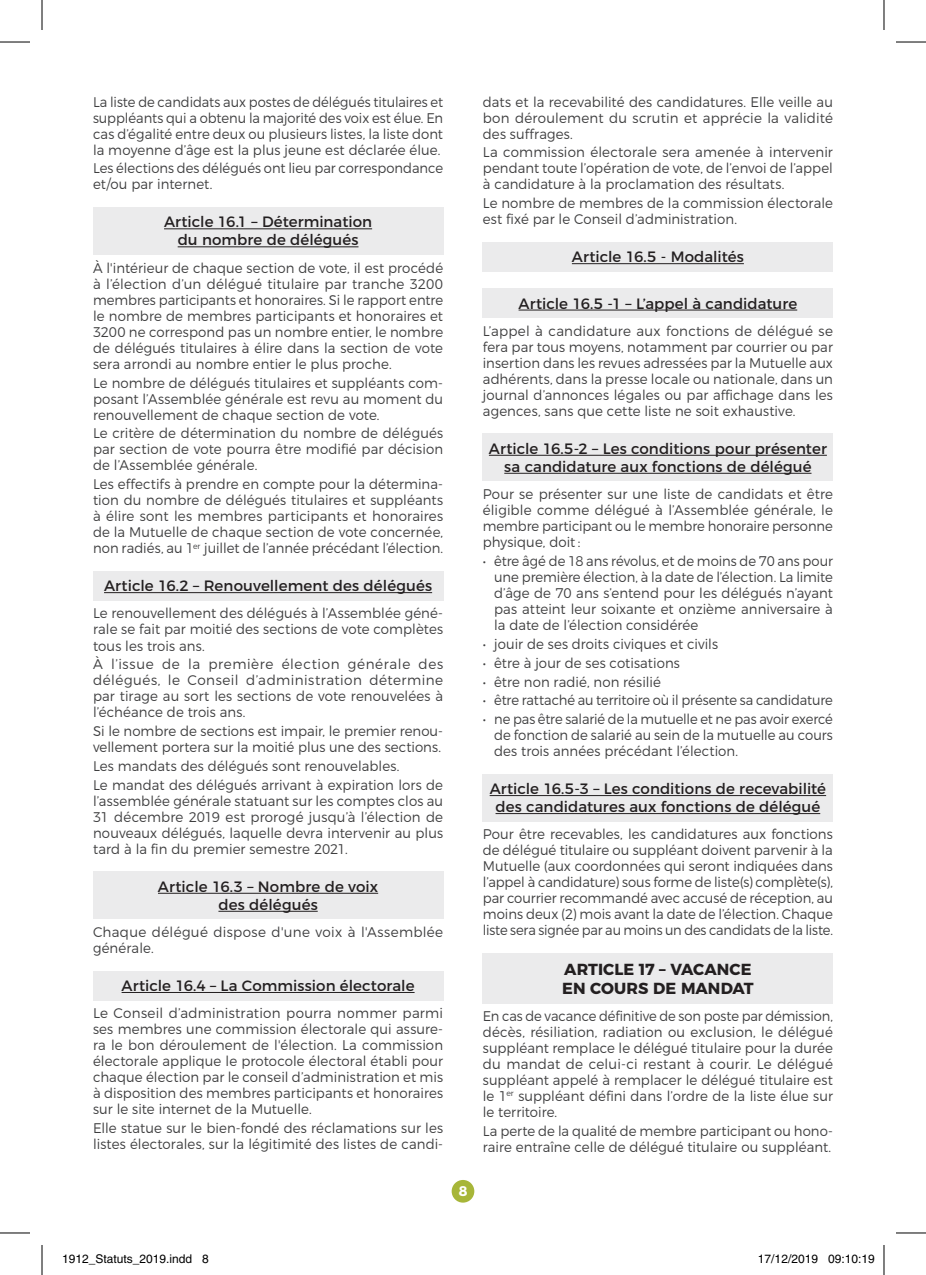
<style>
.page{position:relative;width:926px;height:1275px;background:#fff}
.page>*{position:absolute;margin:0;border:0;box-sizing:border-box;transform-origin:0 0}
.t1{font:700 16px/19.2px "Montserrat";color:#231f20}
.Sous_article{font:15px/18px "Montserrat";letter-spacing:.005em;color:#231f20;text-align:center}
.Texte{font:300 14px/16px "Montserrat";letter-spacing:.005em;color:#3e3e3f;text-align:justify;scale:.95 1}
.Texte-2{font:300 14px/16px "Montserrat";letter-spacing:.005em;color:#3e3e3f;text-align:justify;scale:.96 1}
.Texte-3{font:300 14px/16px "Montserrat";letter-spacing:.005em;color:#3e3e3f;scale:.94 1}
.Texte-4{font:300 14px/16px "Montserrat";letter-spacing:.005em;color:#3e3e3f;text-align:justify;scale:.93 1}
.Texte-5{font:300 14px/16px "Montserrat";letter-spacing:.005em;color:#3e3e3f;text-align:justify}
.t2{font:700 14px "Montserrat";color:#fff}
.t3{font:12px "Helvetica";color:#000}
</style>
<div class="page">
<div style="left:452px;top:1180px;width:22px;height:22px;background:#a7b639;border-radius:50%"></div>
<div style="left:93px;top:207px;width:350px;height:48px;background:#ebebec"></div>
<hr style="left:164px;top:228px;width:208px;height:1px;background:#231f20">
<hr style="left:178px;top:246px;width:180px;height:1px;background:#231f20">
<div style="left:93px;top:571px;width:350px;height:29px;background:#ebebec"></div>
<hr style="left:104px;top:592px;width:328px;height:1px;background:#231f20">
<div style="left:93px;top:871px;width:350px;height:48px;background:#ebebec"></div>
<hr style="left:158px;top:893px;width:220px;height:1px;background:#231f20">
<hr style="left:218px;top:911px;width:100px;height:1px;background:#231f20">
<div style="left:93px;top:970px;width:350px;height:30px;background:#ebebec"></div>
<hr style="left:122px;top:992px;width:293px;height:1px;background:#231f20">
<div style="left:483px;top:242px;width:350px;height:30px;background:#ebebec"></div>
<hr style="left:572px;top:263px;width:172px;height:1px;background:#231f20">
<div style="left:483px;top:288px;width:350px;height:30px;background:#ebebec"></div>
<hr style="left:518px;top:310px;width:279px;height:1px;background:#231f20">
<div style="left:483px;top:433px;width:350px;height:48px;background:#ebebec"></div>
<hr style="left:489px;top:455px;width:338px;height:1px;background:#231f20">
<hr style="left:504px;top:473px;width:307px;height:1px;background:#231f20">
<div style="left:483px;top:774px;width:350px;height:47px;background:#ebebec"></div>
<hr style="left:490px;top:795px;width:336px;height:1px;background:#231f20">
<hr style="left:495px;top:813px;width:325px;height:1px;background:#231f20">
<div style="left:483px;top:953px;width:350px;height:50px;background:#ebebec"></div>
<hr style="left:0;top:42px;width:30px;height:1px;background:#000">
<hr style="left:896px;top:42px;width:30px;height:1px;background:#000">
<hr style="left:0;top:1232px;width:30px;height:1px;background:#000">
<hr style="left:896px;top:1232px;width:30px;height:1px;background:#000">
<hr style="left:42px;top:0;width:1px;height:30px;background:#000">
<hr style="left:42px;top:1245px;width:1px;height:30px;background:#000">
<hr style="left:884px;top:0;width:1px;height:30px;background:#000">
<hr style="left:884px;top:1245px;width:1px;height:30px;background:#000">
<div style="left:828px;top:1254px;width:7px;height:9px;border:1px solid #fff;border-radius:50%"></div>
<svg style="left:829px;top:1254px;width:6px;height:9px"></svg>
<p class="Texte-3" style="left:93px;top:92px;width:374px;text-align:justify">La liste de candidats aux postes de délégués titulaires et suppléants qui a obtenu la majorité des voix est élue. En cas d’égalité entre deux ou plusieurs listes, la liste dont la moyenne d’âge est la plus jeune est déclarée élue.</p>
<p class="Texte-3" style="left:93px;top:159px;width:374px">Les élections des délégués ont lieu par correspondance et/ou par internet.</p>
<p class="Sous_article" style="left:164px;top:212px;width:210px">Article 16.1 – Détermination du nombre de délégués</p>
<p class="Texte" style="left:93px;top:258px;width:370px">À l'intérieur de chaque section de vote, il est procédé à l’élection d’un délégué titulaire par tranche 3200 membres participants et honoraires. Si le rapport entre le nombre de membres participants et honoraires et 3200 ne correspond pas un nombre entier, le nombre de délégués titulaires à élire dans la section de vote sera arrondi au nombre entier le plus proche.</p>
<p class="Texte" style="left:93px;top:373px;width:370px">Le nombre de délégués titulaires et suppléants com&shy;posant l’Assemblée générale est revu au moment du renouvellement de chaque section de vote.</p>
<p class="Texte" style="left:93px;top:424px;width:370px">Le critère de détermination du nombre de délégués par section de vote pourra être modifié par décision de l’Assemblée générale.</p>
<p class="Texte" style="left:93px;top:475px;width:370px">Les effectifs à prendre en compte pour la détermina&shy;tion du nombre de délégués titulaires et suppléants à élire sont les membres participants et honoraires de la Mutuelle de chaque section de vote concernée, non radiés, au 1<sup>er</sup> juillet de l’année précédant l’élection.</p>
<p class="Sous_article" style="left:104px;top:575px;width:330px">Article 16.2 – Renouvellement des délégués</p>
<p class="Texte" style="left:93px;top:604px;width:370px">Le renouvellement des délégués à l’Assemblée géné&shy;rale se fait par moitié des sections de vote complètes tous les trois ans.</p>
<p class="Texte-5" style="left:93px;top:655px;width:352px">À l’issue de la première élection générale des délégués, le Conseil d’administration détermine par tirage au sort les sections de vote renouvelées à l’échéance de trois ans.</p>
<p class="Texte" style="left:93px;top:722px;width:370px">Si le nombre de sections est impair, le premier renou&shy;vellement portera sur la moitié plus une des sections.</p>
<p class="Texte" style="left:93px;top:757px;width:324px">Les mandats des délégués sont renouvelables.</p>
<p class="Texte" style="left:93px;top:775px;width:370px">Le mandat des délégués arrivant à expiration lors de l’assemblée générale statuant sur les comptes clos au 31 décembre 2019 est prorogé jusqu’à l’élection de nouveaux délégués, laquelle devra intervenir au plus tard à la fin du premier semestre 2021.</p>
<p class="Sous_article" style="left:158px;top:876px;width:222px">Article 16.3 – Nombre de voix des délégués</p>
<p class="Texte-5" style="left:93px;top:923px;width:352px">Chaque délégué dispose d'une voix à l'Assemblée générale.</p>
<p class="Sous_article" style="left:122px;top:975px;width:294px">Article 16.4 – La Commission électorale</p>
<p class="Texte-2" style="left:93px;top:1004px;width:366px">Le Conseil d’administration pourra nommer parmi ses membres une commission électorale qui assure&shy;ra le bon déroulement de l'élection. La commission électorale applique le protocole électoral établi pour chaque élection par le conseil d’administration et mis à disposition des membres participants et honoraires sur le site internet de la Mutuelle.</p>
<p class="Texte" style="left:93px;top:1119px;width:370px">Elle statue sur le bien-fondé des réclamations sur les listes électorales, sur la légitimité des listes de candi-</p>
<p class="t2" style="left:459px;top:1179px;width:10px">8</p>
<p class="Texte" style="left:483px;top:92px;width:370px">dats et la recevabilité des candidatures. Elle veille au bon déroulement du scrutin et apprécie la validité des suffrages.</p>
<p class="Texte-2" style="left:483px;top:143px;width:366px">La commission électorale sera amenée à intervenir pendant toute l’opération de vote, de l’envoi de l’appel à candidature à la proclamation des résultats.</p>
<p class="Texte" style="left:483px;top:194px;width:370px">Le nombre de membres de la commission électorale est fixé par le Conseil d’administration.</p>
<p class="Sous_article" style="left:572px;top:247px;width:174px">Article 16.5 - Modalités</p>
<p class="Sous_article" style="left:518px;top:293px;width:280px">Article 16.5 -1 – L’appel à candidature</p>
<p class="Texte-2" style="left:483px;top:322px;width:366px">L’appel à candidature aux fonctions de délégué se fera par tous moyens, notamment par courrier ou par insertion dans les revues adressées par la Mutuelle aux adhérents, dans la presse locale ou nationale, dans un journal d’annonces légales ou par affichage dans les agences, sans que cette liste ne soit exhaustive.</p>
<p class="Sous_article" style="left:489px;top:438px;width:339px">Article 16.5-2 – Les conditions pour présenter sa candidature aux fonctions de délégué</p>
<p class="Texte" style="left:483px;top:485px;width:370px">Pour se présenter sur une liste de candidats et être éligible comme délégué à l’Assemblée générale, le membre participant ou le membre honoraire personne physique, doit :</p>
<p class="Texte" style="left:494px;top:552px;width:358px;text-indent:-11px">• être âgé de 18 ans révolus, et de moins de 70 ans pour une première élection, à la date de l’élection. La limite d’âge de 70 ans s’entend pour les délégués n’ayant pas atteint leur soixante et onzième anniversaire à la date de l’élection considérée</p>
<p class="Texte" style="left:483px;top:634px;width:249px">• jouir de ses droits civiques et civils</p>
<p class="Texte" style="left:483px;top:653px;width:209px">• être à jour de ses cotisations</p>
<p class="Texte" style="left:483px;top:672px;width:189px">• être non radié, non résilié</p>
<p class="Texte" style="left:483px;top:691px;width:370px">• être rattaché au territoire où il présente sa candidature</p>
<p class="Texte" style="left:494px;top:710px;width:358px;text-indent:-11px">• ne pas être salarié de la mutuelle et ne pas avoir exercé de fonction de salarié au sein de la mutuelle au cours des trois années précédant l’élection.</p>
<p class="Sous_article" style="left:490px;top:778px;width:338px">Article 16.5-3 – Les conditions de recevabilité des candidatures aux fonctions de délégué</p>
<p class="Texte" style="left:483px;top:825px;width:370px">Pour être recevables, les candidatures aux fonctions de délégué titulaire ou suppléant doivent parvenir à la Mutuelle (aux coordonnées qui seront indiquées dans l’appel à candidature) sous forme de liste(s) complète(s), par courrier recommandé avec accusé de réception, au moins deux (2) mois avant la date de l’élection. Chaque liste sera signée par au moins un des candidats de la liste.</p>
<p class="t1" style="left:562px;top:958px;width:193px">ARTICLE 17 – VACANCE<br>EN COURS DE MANDAT</p>
<p class="Texte-4" style="left:483px;top:1007px;width:378px">En cas de vacance définitive de son poste par démission, décès, résiliation, radiation ou exclusion, le délégué suppléant remplace le délégué titulaire pour la durée du mandat de celui-ci restant à courir. Le délégué suppléant appelé à remplacer le délégué titulaire est le 1<sup>er</sup> suppléant défini dans l’ordre de la liste élue sur le territoire.</p>
<p class="Texte-3" style="left:483px;top:1121px;width:374px">La perte de la qualité de membre participant ou hono&shy;raire entraîne celle de délégué titulaire ou suppléant.</p>
<p class="t3" style="left:62px;top:1251px;width:148px">1912_Statuts_2019.indd 8</p>
<p class="t3" style="left:758px;top:1251px;width:118px">17/12/2019 09:10:19</p>
</div>
